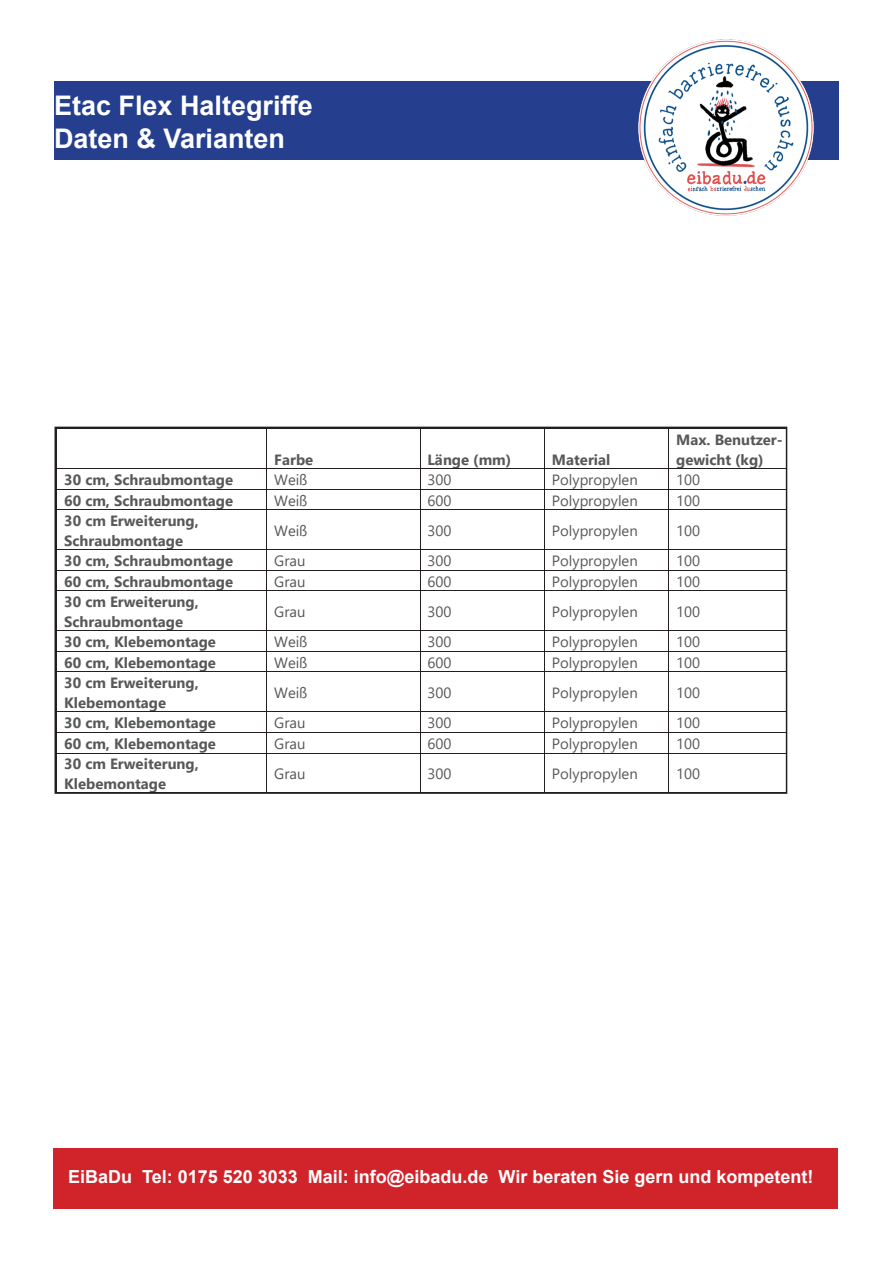
<style>
.page{position:relative;width:893px;height:1263px;background:#fff}
.page>*{position:absolute;margin:0;border:0;box-sizing:border-box;transform-origin:0 0}
.t1{font:700 27px "Arial";color:#fff}
.t2{font:700 18px "Arial";color:#fff}
.t3{font:700 14.85px/19.6px "Segoe UI";color:#57585a}
.t4{font:14.85px "Segoe UI";color:#57585a}
</style>
<div class="page">
<div style="left:54px;top:81px;width:784px;height:78px;background:#253f8e"></div>
<div style="left:53px;top:1148px;width:785px;height:61px;background:#d1232a"></div>
<img style="left:629px;top:39px;width:194px;height:177px">
<hr style="left:267px;top:429px;width:1px;height:40px;background:#231f20">
<hr style="left:420px;top:429px;width:1px;height:40px;background:#231f20">
<hr style="left:544px;top:429px;width:1px;height:40px;background:#231f20">
<hr style="left:669px;top:429px;width:1px;height:40px;background:#231f20">
<hr style="left:57px;top:469px;width:210px;height:1px;background:#231f20">
<hr style="left:267px;top:469px;width:153px;height:1px;background:#231f20">
<hr style="left:420px;top:469px;width:124px;height:1px;background:#231f20">
<hr style="left:545px;top:469px;width:124px;height:1px;background:#231f20">
<hr style="left:669px;top:469px;width:118px;height:1px;background:#231f20">
<hr style="left:57px;top:489px;width:210px;height:1px;background:#231f20">
<hr style="left:267px;top:489px;width:153px;height:1px;background:#231f20">
<hr style="left:420px;top:489px;width:124px;height:1px;background:#231f20">
<hr style="left:545px;top:489px;width:124px;height:1px;background:#231f20">
<hr style="left:669px;top:489px;width:118px;height:1px;background:#231f20">
<hr style="left:57px;top:509px;width:210px;height:1px;background:#231f20">
<hr style="left:267px;top:509px;width:153px;height:1px;background:#231f20">
<svg style="left:420px;top:470px;width:1px;height:39px"></svg>
<hr style="left:420px;top:509px;width:124px;height:1px;background:#231f20">
<svg style="left:544px;top:469px;width:1px;height:41px"></svg>
<hr style="left:545px;top:509px;width:124px;height:1px;background:#231f20">
<hr style="left:669px;top:509px;width:118px;height:1px;background:#231f20">
<hr style="left:267px;top:510px;width:1px;height:40px;background:#231f20">
<hr style="left:420px;top:510px;width:1px;height:40px;background:#231f20">
<hr style="left:544px;top:510px;width:1px;height:40px;background:#231f20">
<hr style="left:669px;top:510px;width:1px;height:40px;background:#231f20">
<hr style="left:57px;top:550px;width:210px;height:1px;background:#231f20">
<hr style="left:267px;top:550px;width:153px;height:1px;background:#231f20">
<hr style="left:420px;top:550px;width:124px;height:1px;background:#231f20">
<hr style="left:545px;top:550px;width:124px;height:1px;background:#231f20">
<hr style="left:669px;top:550px;width:118px;height:1px;background:#231f20">
<hr style="left:57px;top:570px;width:210px;height:1px;background:#231f20">
<hr style="left:267px;top:570px;width:153px;height:1px;background:#231f20">
<hr style="left:420px;top:570px;width:124px;height:1px;background:#231f20">
<hr style="left:545px;top:570px;width:124px;height:1px;background:#231f20">
<hr style="left:669px;top:570px;width:118px;height:1px;background:#231f20">
<hr style="left:57px;top:590px;width:210px;height:1px;background:#231f20">
<hr style="left:267px;top:590px;width:153px;height:1px;background:#231f20">
<svg style="left:420px;top:551px;width:1px;height:39px"></svg>
<hr style="left:420px;top:590px;width:124px;height:1px;background:#231f20">
<svg style="left:544px;top:550px;width:1px;height:41px"></svg>
<hr style="left:545px;top:590px;width:124px;height:1px;background:#231f20">
<hr style="left:669px;top:590px;width:118px;height:1px;background:#231f20">
<hr style="left:267px;top:591px;width:1px;height:40px;background:#231f20">
<hr style="left:420px;top:591px;width:1px;height:40px;background:#231f20">
<hr style="left:544px;top:591px;width:1px;height:40px;background:#231f20">
<hr style="left:669px;top:591px;width:1px;height:40px;background:#231f20">
<hr style="left:57px;top:631px;width:210px;height:1px;background:#231f20">
<hr style="left:267px;top:631px;width:153px;height:1px;background:#231f20">
<hr style="left:420px;top:631px;width:124px;height:1px;background:#231f20">
<hr style="left:545px;top:631px;width:124px;height:1px;background:#231f20">
<hr style="left:669px;top:631px;width:118px;height:1px;background:#231f20">
<hr style="left:57px;top:651px;width:210px;height:1px;background:#231f20">
<hr style="left:267px;top:651px;width:153px;height:1px;background:#231f20">
<hr style="left:420px;top:651px;width:124px;height:1px;background:#231f20">
<hr style="left:545px;top:651px;width:124px;height:1px;background:#231f20">
<hr style="left:669px;top:651px;width:118px;height:1px;background:#231f20">
<hr style="left:57px;top:671px;width:210px;height:1px;background:#231f20">
<hr style="left:267px;top:671px;width:153px;height:1px;background:#231f20">
<svg style="left:420px;top:632px;width:1px;height:39px"></svg>
<hr style="left:420px;top:671px;width:124px;height:1px;background:#231f20">
<svg style="left:544px;top:631px;width:1px;height:41px"></svg>
<hr style="left:545px;top:671px;width:124px;height:1px;background:#231f20">
<hr style="left:669px;top:671px;width:118px;height:1px;background:#231f20">
<hr style="left:267px;top:672px;width:1px;height:40px;background:#231f20">
<hr style="left:420px;top:672px;width:1px;height:40px;background:#231f20">
<hr style="left:544px;top:672px;width:1px;height:40px;background:#231f20">
<hr style="left:669px;top:672px;width:1px;height:40px;background:#231f20">
<hr style="left:57px;top:712px;width:210px;height:1px;background:#231f20">
<hr style="left:267px;top:712px;width:153px;height:1px;background:#231f20">
<hr style="left:420px;top:712px;width:124px;height:1px;background:#231f20">
<hr style="left:545px;top:712px;width:124px;height:1px;background:#231f20">
<hr style="left:669px;top:712px;width:118px;height:1px;background:#231f20">
<hr style="left:57px;top:732px;width:210px;height:1px;background:#231f20">
<hr style="left:267px;top:732px;width:153px;height:1px;background:#231f20">
<hr style="left:420px;top:732px;width:124px;height:1px;background:#231f20">
<hr style="left:545px;top:732px;width:124px;height:1px;background:#231f20">
<hr style="left:669px;top:732px;width:118px;height:1px;background:#231f20">
<hr style="left:57px;top:753px;width:210px;height:1px;background:#231f20">
<hr style="left:267px;top:753px;width:153px;height:1px;background:#231f20">
<svg style="left:420px;top:713px;width:1px;height:40px"></svg>
<hr style="left:420px;top:753px;width:124px;height:1px;background:#231f20">
<svg style="left:544px;top:712px;width:1px;height:41px"></svg>
<hr style="left:545px;top:753px;width:124px;height:1px;background:#231f20">
<hr style="left:669px;top:753px;width:118px;height:1px;background:#231f20">
<hr style="left:267px;top:753px;width:1px;height:40px;background:#231f20">
<hr style="left:420px;top:753px;width:1px;height:40px;background:#231f20">
<hr style="left:544px;top:753px;width:1px;height:40px;background:#231f20">
<hr style="left:669px;top:753px;width:1px;height:40px;background:#231f20">
<div style="left:55px;top:427px;width:732px;height:367px;border:2px solid #231f20"></div>
<p class="t1" style="left:54px;top:87px;width:260px">Etac Flex Haltegriffe</p>
<p class="t1" style="left:54px;top:119px;width:233px">Daten &amp; Varianten</p>
<p class="t3" style="left:274px;top:448px;width:41px">Farbe</p>
<p class="t3" style="left:427px;top:448px;width:85px">Länge (mm)</p>
<p class="t3" style="left:552px;top:448px;width:60px">Material</p>
<p class="t3" style="left:676px;top:429px;width:108px">Max. Benutzer&shy;gewicht (kg)</p>
<p class="t3" style="left:64px;top:469px;width:170px">30 cm, Schraubmontage</p>
<p class="t4" style="left:274px;top:466px;width:35px">Weiß</p>
<p class="t4" style="left:427px;top:466px;width:26px">300</p>
<p class="t4" style="left:552px;top:466px;width:87px">Polypropylen</p>
<p class="t4" style="left:676px;top:466px;width:26px">100</p>
<p class="t3" style="left:64px;top:489px;width:170px">60 cm, Schraubmontage</p>
<p class="t4" style="left:274px;top:486px;width:35px">Weiß</p>
<p class="t4" style="left:427px;top:486px;width:26px">600</p>
<p class="t4" style="left:552px;top:486px;width:87px">Polypropylen</p>
<p class="t4" style="left:676px;top:486px;width:26px">100</p>
<p class="t3" style="left:64px;top:510px;width:136px">30 cm Erweiterung,<br>Schraubmontage</p>
<p class="t4" style="left:274px;top:516px;width:35px">Weiß</p>
<p class="t4" style="left:427px;top:516px;width:26px">300</p>
<p class="t4" style="left:552px;top:516px;width:87px">Polypropylen</p>
<p class="t4" style="left:676px;top:516px;width:26px">100</p>
<p class="t3" style="left:64px;top:550px;width:170px">30 cm, Schraubmontage</p>
<p class="t4" style="left:274px;top:547px;width:33px">Grau</p>
<p class="t4" style="left:427px;top:547px;width:26px">300</p>
<p class="t4" style="left:552px;top:547px;width:87px">Polypropylen</p>
<p class="t4" style="left:676px;top:547px;width:26px">100</p>
<p class="t3" style="left:64px;top:570px;width:170px">60 cm, Schraubmontage</p>
<p class="t4" style="left:274px;top:567px;width:33px">Grau</p>
<p class="t4" style="left:427px;top:567px;width:26px">600</p>
<p class="t4" style="left:552px;top:567px;width:87px">Polypropylen</p>
<p class="t4" style="left:676px;top:567px;width:26px">100</p>
<p class="t3" style="left:64px;top:591px;width:136px">30 cm Erweiterung,<br>Schraubmontage</p>
<p class="t4" style="left:274px;top:598px;width:33px">Grau</p>
<p class="t4" style="left:427px;top:598px;width:26px">300</p>
<p class="t4" style="left:552px;top:598px;width:87px">Polypropylen</p>
<p class="t4" style="left:676px;top:598px;width:26px">100</p>
<p class="t3" style="left:64px;top:631px;width:153px">30 cm, Klebemontage</p>
<p class="t4" style="left:274px;top:628px;width:35px">Weiß</p>
<p class="t4" style="left:427px;top:628px;width:26px">300</p>
<p class="t4" style="left:552px;top:628px;width:87px">Polypropylen</p>
<p class="t4" style="left:676px;top:628px;width:26px">100</p>
<p class="t3" style="left:64px;top:651px;width:153px">60 cm, Klebemontage</p>
<p class="t4" style="left:274px;top:648px;width:35px">Weiß</p>
<p class="t4" style="left:427px;top:648px;width:26px">600</p>
<p class="t4" style="left:552px;top:648px;width:87px">Polypropylen</p>
<p class="t4" style="left:676px;top:648px;width:26px">100</p>
<p class="t3" style="left:64px;top:672px;width:136px">30 cm Erweiterung,<br>Klebemontage</p>
<p class="t4" style="left:274px;top:679px;width:35px">Weiß</p>
<p class="t4" style="left:427px;top:679px;width:26px">300</p>
<p class="t4" style="left:552px;top:679px;width:87px">Polypropylen</p>
<p class="t4" style="left:676px;top:679px;width:26px">100</p>
<p class="t3" style="left:64px;top:712px;width:153px">30 cm, Klebemontage</p>
<p class="t4" style="left:274px;top:709px;width:33px">Grau</p>
<p class="t4" style="left:427px;top:709px;width:26px">300</p>
<p class="t4" style="left:552px;top:709px;width:87px">Polypropylen</p>
<p class="t4" style="left:676px;top:709px;width:26px">100</p>
<p class="t3" style="left:64px;top:732px;width:153px">60 cm, Klebemontage</p>
<p class="t4" style="left:274px;top:729px;width:33px">Grau</p>
<p class="t4" style="left:427px;top:729px;width:26px">600</p>
<p class="t4" style="left:552px;top:729px;width:87px">Polypropylen</p>
<p class="t4" style="left:676px;top:729px;width:26px">100</p>
<p class="t3" style="left:64px;top:753px;width:136px">30 cm Erweiterung,<br>Klebemontage</p>
<p class="t4" style="left:274px;top:760px;width:33px">Grau</p>
<p class="t4" style="left:427px;top:760px;width:26px">300</p>
<p class="t4" style="left:552px;top:760px;width:87px">Polypropylen</p>
<p class="t4" style="left:676px;top:760px;width:26px">100</p>
<p class="t2" style="left:68px;top:1164px;width:747px">EiBaDu Tel: 0175 520 3033 Mail: info@eibadu.de Wir beraten Sie gern und kompetent!</p>
</div>
